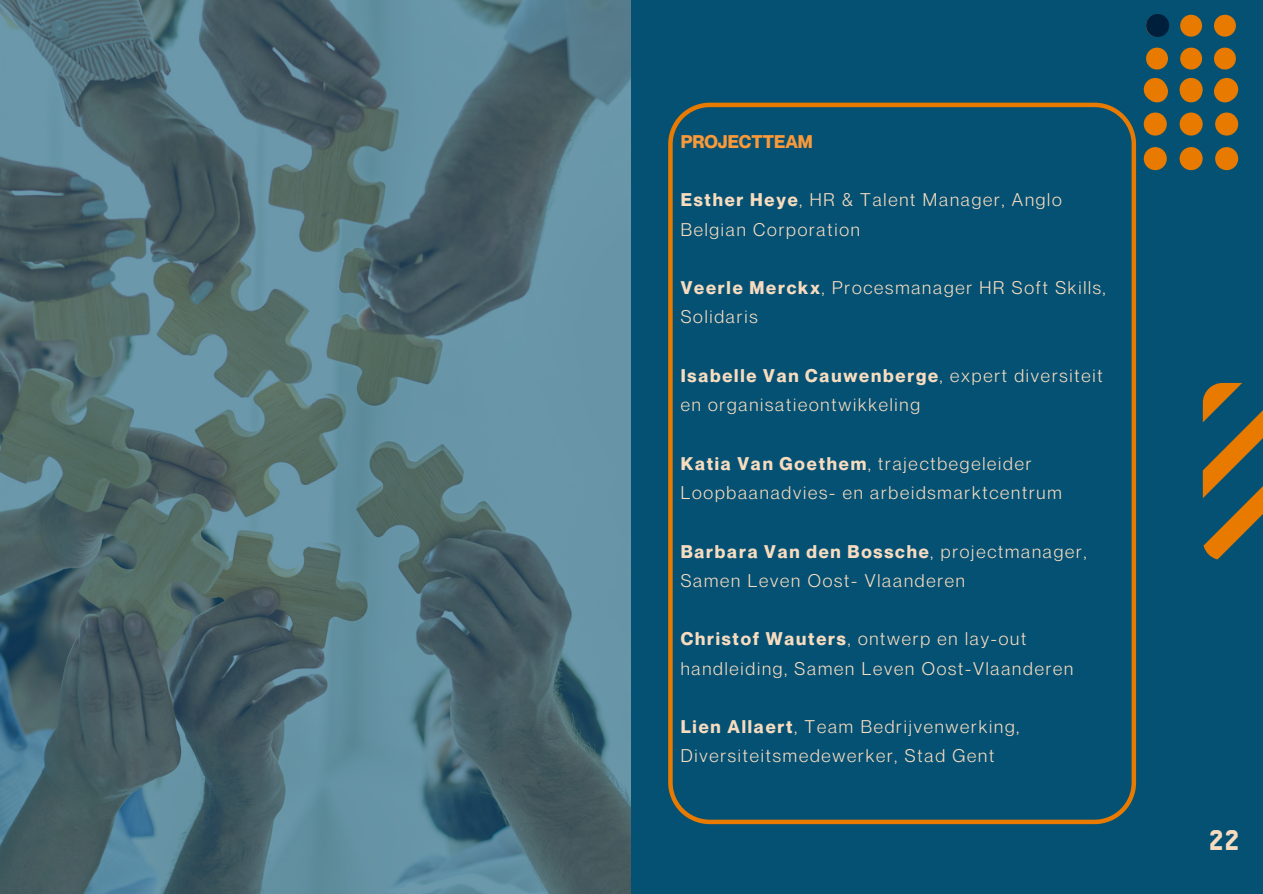
<style>
.page{position:relative;width:1263px;height:894px;background:#fff}
.page>*{position:absolute;margin:0;border:0;box-sizing:border-box;transform-origin:0 0}
.t1{font:26.25px "Organic";color:#f8dcbf}
.t2{font:18px/29.2px "Neue Montreal";letter-spacing:.1em;color:#f8dcbf}
.t3{font:700 18px "Neue Montreal";color:#fa9939}
.s1{font-weight:700}
</style>
<div class="page">
<div style="left:0;top:0;width:1263px;height:893px;background:#045174"></div>
<img style="left:0;top:0;width:631px;height:893px">
<svg style="left:668px;top:103px;width:468px;height:720px"></svg>
<svg style="left:1203px;top:383px;width:60px;height:177px"></svg>
<svg style="left:1214px;top:15px;width:24px;height:155px"></svg>
<svg style="left:1180px;top:15px;width:23px;height:155px"></svg>
<svg style="left:1144px;top:14px;width:25px;height:156px"></svg>
<p class="t3" style="left:681px;top:130px;width:134px">PROJECTTEAM</p>
<p class="t2" style="left:681px;top:185px;width:382px"><span class="s1">Esther Heye</span>, HR &amp; Talent Manager, Anglo<br>Belgian Corporation</p>
<p class="t2" style="left:681px;top:273px;width:427px"><span class="s1">Veerle Merckx</span>, Procesmanager HR Soft Skills,<br>Solidaris</p>
<p class="t2" style="left:681px;top:360px;width:423px"><span class="s1">Isabelle Van Cauwenberge</span>, expert diversiteit en organisatieontwikkeling</p>
<p class="t2" style="left:681px;top:448px;width:382px"><span class="s1">Katia Van Goethem</span>, trajectbegeleider<br>Loopbaanadvies- en arbeidsmarktcentrum</p>
<p class="t2" style="left:681px;top:536px;width:407px"><span class="s1">Barbara Van den Bossche</span>, projectmanager,<br>Samen Leven Oost- Vlaanderen</p>
<p class="t2" style="left:681px;top:623px;width:394px"><span class="s1">Christof Wauters</span>, ontwerp en lay-out handleiding, Samen Leven Oost-Vlaanderen</p>
<p class="t2" style="left:681px;top:711px;width:340px"><span class="s1">Lien Allaert</span>, Team Bedrijvenwerking,<br>Diversiteitsmedewerker, Stad Gent</p>
<p class="t1" style="left:1210px;top:830px;width:30px">22</p>
</div>
